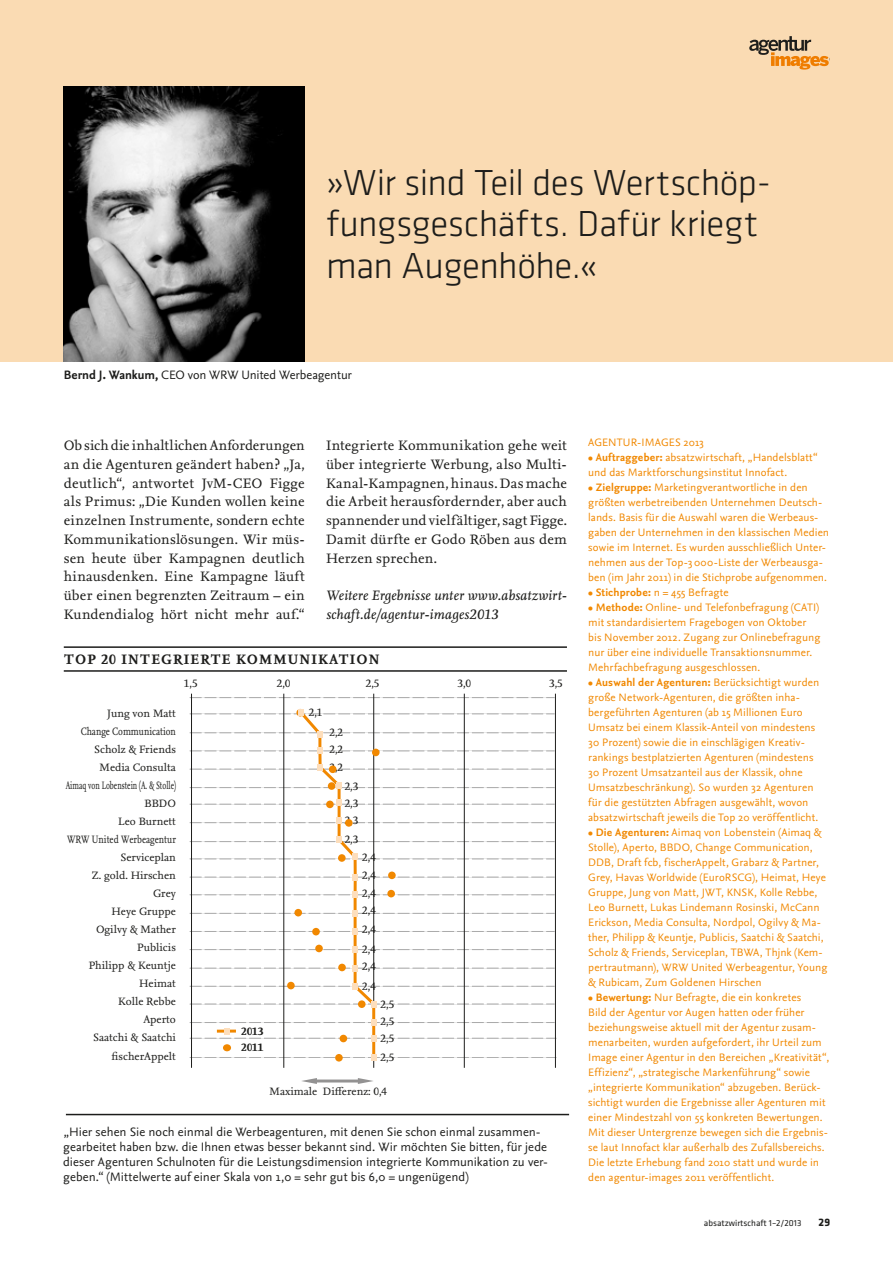
<style>
.page{position:relative;width:893px;height:1263px;background:#fff}
.page>*{position:absolute;margin:0;border:0;box-sizing:border-box;transform-origin:0 0}
.t1{font:300 37.5px/41.2px "Klavika";letter-spacing:-.01em;color:#1d1d1b}
.t2{font:14.25px/18.8px "Nexus Serif Pro";letter-spacing:.015em;color:#1d1d1b;text-align:justify}
.t3{font:italic 14.25px/18.8px "Nexus Serif Pro";letter-spacing:.01em;color:#1d1d1b}
.t4{font:700 14.25px "Nexus Serif Pro";letter-spacing:.06em;color:#1d1d1b}
.t5{font:12.75px/15px "Nexus Sans Pro";color:#1d1d1b}
.t6{font:11.25px/15px "Nexus Sans Pro";letter-spacing:.01em;color:#f18800}
.t7{font:700 11.25px "Klavika";color:#1d1d1b}
.t8{font:11.1px/18px "Nexus Serif Pro";color:#1d1d1b}
.t9{font:700 11.1px/16.2px "Nexus Serif Pro";color:#1d1d1b}
.t10{font:9px "Klavika";color:#1d1d1b}
.s1{font-weight:700}
</style>
<div class="page">
<div style="left:0;top:0;width:893px;height:361px;background:#fadbb3"></div>
<svg style="left:190px;top:697px;width:365px;height:1px"></svg>
<hr style="left:284px;top:694px;width:1px;height:374px;background:#1d1d1b">
<hr style="left:373px;top:694px;width:1px;height:374px;background:#1d1d1b">
<hr style="left:464px;top:694px;width:1px;height:374px;background:#1d1d1b">
<hr style="left:555px;top:694px;width:1px;height:374px;background:#1d1d1b">
<hr style="left:191px;top:694px;width:1px;height:374px;background:#1d1d1b">
<hr style="left:315px;top:1079px;width:45px;height:3px;background:#939292">
<svg style="left:302px;top:1078px;width:15px;height:6px"></svg>
<svg style="left:358px;top:1078px;width:15px;height:6px"></svg>
<svg style="left:190px;top:708px;width:366px;height:353px"></svg>
<div style="left:336px;top:817px;width:6px;height:7px;background:#fddebc"></div>
<div style="left:352px;top:928px;width:6px;height:7px;background:#fddebc"></div>
<hr style="left:64px;top:646px;width:503px;height:2px;background:#1d1d1b">
<hr style="left:64px;top:670px;width:503px;height:2px;background:#1d1d1b">
<img style="left:64px;top:86px;width:241px;height:275px">
<hr style="left:66px;top:1114px;width:503px;height:1px;background:#1d1d1b">
<svg style="left:749px;top:36px;width:80px;height:34px"></svg>
<h1 class="t1" style="left:326px;top:163px;width:446px">»Wir sind Teil des Wertschöp&shy;fungsgeschäfts. Dafür kriegt man Augenhöhe.«</h1>
<p class="t5" style="left:64px;top:366px;width:290px"><span class="s1">Bernd J. Wankum,</span> CEO von WRW United Werbeagentur</p>
<p class="t2" style="left:64px;top:435px;width:242px">Ob sich die inhaltlichen Anforderungen an die Agenturen geändert haben? „Ja, deutlich“, antwortet JvM-CEO Figge als Primus: „Die Kunden wollen keine einzelnen Instrumente, sondern echte Kommunikationslösungen. Wir müs&shy;sen heute über Kampagnen deutlich hinausdenken. Eine Kampagne läuft über einen begrenzten Zeitraum – ein Kundendialog hört nicht mehr auf.“</p>
<p class="t2" style="left:326px;top:435px;width:242px">Integrierte Kommunikation gehe weit über integrierte Werbung, also Multi-Kanal-Kampagnen, hinaus. Das mache die Arbeit herausfordernder, aber auch spannender und vielfältiger, sagt Figge.<br>Damit dürfte er Godo Röben aus dem Herzen sprechen.</p>
<p class="t3" style="left:326px;top:586px;width:242px">Weitere Ergebnisse unter www.absatzwirt&shy;schaft.de/agentur-images2013</p>
<p class="t4" style="left:64px;top:649px;width:12px">TOP</p>
<p class="t4" style="left:101px;top:649px;width:280px">20 INTE GRIERTE KOMMUNIKATION</p>
<p class="t8" style="left:66px;top:703px;width:112px;text-align:right">Jung von Matt<br>Change Communication<br>Scholz &amp; Friends<br>Media Consulta<br>Aimaq von Lobenstein (A. &amp; Stolle)<br>BBDO<br>Leo Burnett<br>WRW United Werbeagentur<br>Serviceplan<br>Z. gold. Hirschen<br>Grey<br>Heye Gruppe<br>Ogilvy &amp; Mather<br>Publicis<br>Philipp &amp; Keuntje<br>Heimat<br>Kolle Rebbe<br>Aperto<br>Saatchi &amp; Saatchi fischerAppelt</p>
<p class="t8" style="left:184px;top:673px;width:15px">1,5</p>
<p class="t8" style="left:277px;top:673px;width:15px">2,0</p>
<p class="t8" style="left:366px;top:673px;width:15px">2,5</p>
<p class="t8" style="left:458px;top:673px;width:15px">3,0</p>
<p class="t8" style="left:549px;top:673px;width:15px">3,5</p>
<p class="t8" style="left:309px;top:703px;width:15px">2,1</p>
<p class="t8" style="left:329px;top:723px;width:15px">2,2</p>
<p class="t8" style="left:329px;top:739px;width:15px;line-height:18.6px">2,2<br>2,2</p>
<p class="t8" style="left:345px;top:777px;width:15px">2,3</p>
<p class="t8" style="left:345px;top:811px;width:15px">2,3</p>
<p class="t8" style="left:345px;top:794px;width:15px">2,3</p>
<p class="t8" style="left:345px;top:830px;width:15px">2,3</p>
<p class="t9" style="left:241px;top:1023px;width:24px">2013<br>2011</p>
<p class="t8" style="left:362px;top:847px;width:15px;text-align:justify">2,4<br>2,4<br>2,4<br>2,4</p>
<p class="t8" style="left:362px;top:919px;width:15px;line-height:19.6px">2,4<br>2,4</p>
<p class="t8" style="left:362px;top:956px;width:15px;line-height:19.8px">2,4<br>2,4</p>
<p class="t8" style="left:381px;top:995px;width:15px;text-align:justify">2,5<br>2,5<br>2,5<br>2,5</p>
<p class="t8" style="left:270px;top:1081px;width:119px">Maximale Differenz: 0,4</p>
<p class="t5" style="left:63px;top:1124px;width:486px">„Hier sehen Sie noch einmal die Werbeagenturen, mit denen Sie schon einmal zusammen&shy;gearbeitet haben bzw. die Ihnen etwas besser bekannt sind. Wir möchten Sie bitten, für jede dieser Agenturen Schulnoten für die Leistungsdimension integrierte Kommunikation zu ver&shy;geben.“ (Mittelwerte auf einer Skala von 1,0 = sehr gut bis 6,0 = ungenügend)</p>
<p class="t6" style="left:588px;top:434px;width:117px">AGENTUR-IMAGES 2013</p>
<p class="t6" style="left:588px;top:449px;width:231px"><span class="s1">• Auftraggeber:</span> absatzwirtschaft, „Handelsblatt“ und das Marktforschungsinstitut Innofact.</p>
<p class="t6" style="left:588px;top:479px;width:242px"><span class="s1">• Zielgruppe:</span> Marketingverantwortliche in den größten werbetreibenden Unternehmen Deutsch&shy;lands. Basis für die Auswahl waren die Werbeaus&shy;gaben der Unternehmen in den klassischen Medien sowie im Internet. Es wurden ausschließlich Unter&shy;nehmen aus der Top-3000-Liste der Werbeausga&shy;ben (im Jahr 2011) in die Stichprobe aufgenommen.</p>
<p class="t6" style="left:588px;top:584px;width:142px"><span class="s1">• Stichprobe:</span> n = 455 Befragte</p>
<p class="t6" style="left:588px;top:599px;width:234px"><span class="s1">• Methode:</span> Online- und Telefonbefragung (CATI) mit standardisiertem Fragebogen von Oktober bis November 2012. Zugang zur Onlinebefragung nur über eine individuelle Transaktionsnummer.<br>Mehrfachbefragung ausgeschlossen.</p>
<p class="t6" style="left:588px;top:674px;width:232px"><span class="s1">• Auswahl der Agenturen:</span> Berücksichtigt wurden große Network-Agenturen, die größten inha&shy;bergeführten Agenturen (ab 15 Millionen Euro Umsatz bei einem Klassik-Anteil von mindestens 30 Prozent) sowie die in einschlägigen Kreativ&shy;rankings bestplatzierten Agenturen (mindestens 30 Prozent Umsatzanteil aus der Klassik, ohne Umsatzbeschränkung). So wurden 32 Agenturen für die gestützten Abfragen ausgewählt, wovon absatzwirtschaft jeweils die Top 20 veröffentlicht.</p>
<p class="t6" style="left:588px;top:824px;width:241px"><span class="s1">• Die Agenturen:</span> Aimaq von Lobenstein (Aimaq &amp; Stolle), Aperto, BBDO, Change Communication, DDB, Draft fcb, fischerAppelt, Grabarz &amp; Partner, Grey, Havas Worldwide (EuroRSCG), Heimat, Heye Gruppe, Jung von Matt, JWT, KNSK, Kolle Rebbe, Leo Burnett, Lukas Lindemann Rosinski, McCann Erickson, Media Consulta, Nordpol, Ogilvy &amp; Ma&shy;ther, Philipp &amp; Keuntje, Publicis, Saatchi &amp; Saatchi, Scholz &amp; Friends, Serviceplan, TBWA, Thjnk (Kem&shy;pertrautmann), WRW United Werbeagentur, Young &amp; Rubicam, Zum Goldenen Hirschen</p>
<p class="t6" style="left:588px;top:989px;width:242px"><span class="s1">• Bewertung:</span> Nur Befragte, die ein konkretes<br>Bild der Agentur vor Augen hatten oder früher beziehungsweise aktuell mit der Agentur zusam&shy;menarbeiten, wurden aufgefordert, ihr Urteil zum Image einer Agentur in den Bereichen „Kreativität“, Effizienz“, „strategische Markenführung“ sowie „integrierte Kommunikation“ abzugeben. Berück&shy;sichtigt wurden die Ergebnisse aller Agenturen mit einer Mindestzahl von 55 konkreten Bewertungen.<br>Mit dieser Untergrenze bewegen sich die Ergebnis&shy;se laut Innofact klar außerhalb des Zufallsbereichs.<br>Die letzte Erhebung fand 2010 statt und wurde in den agentur-images 2011 veröffentlicht.</p>
<p class="t10" style="left:704px;top:1218px;width:99px">absatzwirtschaft 1–2/2013</p>
<p class="t7" style="left:818px;top:1216px;width:13px">29</p>
</div>
